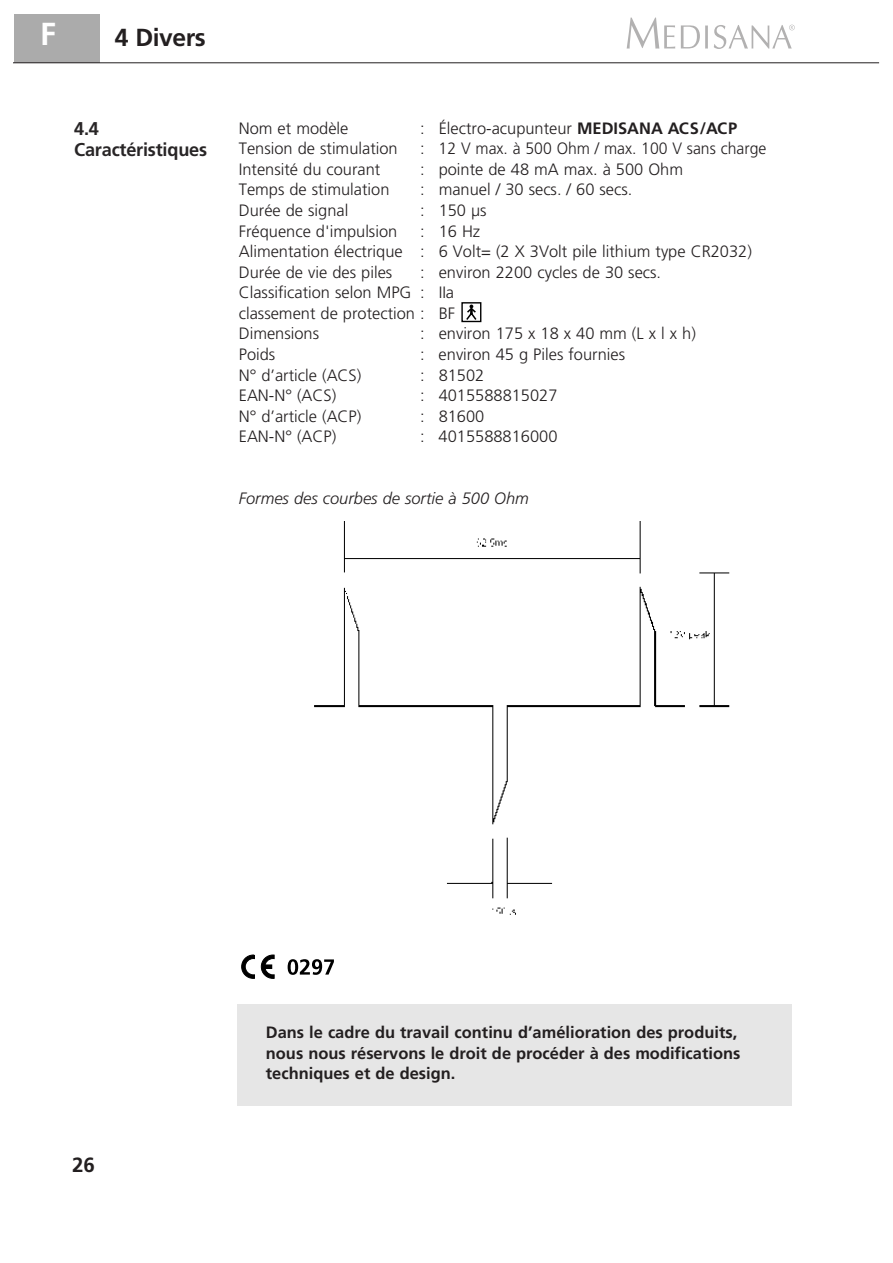
<style>
.page{position:relative;width:893px;height:1263px;background:#fff}
.page>*{position:absolute;margin:0;border:0;box-sizing:border-box;transform-origin:0 0}
.t1{font:700 31.8px "Frutiger";color:#fff}
.t2{font:700 24.6px "Frutiger";letter-spacing:-.015em;color:#231f20}
.t3{font:700 20.55px "Frutiger";color:#231f20}
.t4{font:700 18.45px/20.5px "Frutiger";letter-spacing:-.01em;color:#282526}
.t5{font:300 16.5px/20.5px "Frutiger";color:#231f20}
.t6{font:700 16.5px/20.5px "Frutiger";color:#231f20}
.t7{font:italic 300 16.5px "Frutiger";color:#231f20}
.s1{font-weight:700}
</style>
<div class="page">
<svg style="left:627px;top:18px;width:48px;height:31px"></svg>
<svg style="left:681px;top:25px;width:27px;height:24px"></svg>
<svg style="left:714px;top:25px;width:81px;height:24px"></svg>
<div style="left:14px;top:14px;width:86px;height:49px;background:#ababab"></div>
<hr style="left:14px;top:62px;width:865px;height:1px;background:#231f20">
<div style="left:237px;top:1004px;width:555px;height:102px;background:#e6e6e6"></div>
<svg style="left:261px;top:954px;width:14px;height:25px"></svg>
<svg style="left:241px;top:954px;width:14px;height:25px"></svg>
<svg style="left:288px;top:959px;width:46px;height:16px"></svg>
<div style="left:461px;top:302px;width:20px;height:20px;border:1px solid #000"></div>
<svg style="left:465px;top:305px;width:13px;height:17px"></svg>
<img style="left:314px;top:521px;width:416px;height:394px">
<p class="t1" style="left:40px;top:15px;width:17px">F</p>
<p class="t2" style="left:115px;top:23px;width:92px">4 Divers</p>
<p class="t4" style="left:74px;top:119px;width:134px">4.4<br>Caractéristiques</p>
<p class="t5" style="left:239px;top:118px;width:111px">Nom et modèle</p>
<p class="t5" style="left:420px;top:118px;width:318px">: Électro-acupunteur <span class="s1">MEDISANA ACS/ACP</span></p>
<p class="t5" style="left:239px;top:138px;width:160px">Tension de stimulation</p>
<p class="t5" style="left:420px;top:138px;width:348px">: 12 V max. à 500 Ohm / max. 100 V sans charge</p>
<p class="t5" style="left:239px;top:159px;width:143px">Intensité du courant</p>
<p class="t5" style="left:420px;top:159px;width:264px">: pointe de 48 mA max. à 500 Ohm</p>
<p class="t5" style="left:239px;top:179px;width:152px">Temps de stimulation</p>
<p class="t5" style="left:420px;top:179px;width:214px">: manuel / 30 secs. / 60 secs.</p>
<p class="t5" style="left:239px;top:200px;width:111px">Durée de signal</p>
<p class="t5" style="left:420px;top:200px;width:68px">: 150 µs</p>
<p class="t5" style="left:239px;top:221px;width:160px">Fréquence d'impulsion</p>
<p class="t5" style="left:239px;top:221px;width:515px;text-indent:181px">: 16 Hz<br>Alimentation électrique : 6 Volt= (2 X 3Volt pile lithium type CR2032)<br>Durée de vie des piles</p>
<p class="t5" style="left:239px;top:262px;width:424px;text-indent:181px">: environ 2200 cycles de 30 secs.<br>Classification selon MPG : IIa<br>classement de protection : BF<br>Dimensions</p>
<p class="t5" style="left:420px;top:323px;width:277px">: environ 175 x 18 x 40 mm (L x l x h)</p>
<p class="t5" style="left:239px;top:344px;width:38px">Poids</p>
<p class="t5" style="left:420px;top:344px;width:206px">: environ 45 g Piles fournies</p>
<p class="t5" style="left:239px;top:364px;width:124px">N° d’article (ACS)</p>
<p class="t5" style="left:420px;top:364px;width:66px">: 81502</p>
<p class="t5" style="left:239px;top:385px;width:99px">EAN-N° (ACS)</p>
<p class="t5" style="left:420px;top:385px;width:139px">: 4015588815027</p>
<p class="t5" style="left:239px;top:406px;width:124px">N° d’article (ACP)</p>
<p class="t5" style="left:420px;top:406px;width:66px">: 81600</p>
<p class="t5" style="left:239px;top:426px;width:99px">EAN-N° (ACP)</p>
<p class="t5" style="left:420px;top:426px;width:139px">: 4015588816000</p>
<p class="t7" style="left:239px;top:489px;width:292px">Formes des courbes de sortie à 500 Ohm</p>
<p class="t3" style="left:72px;top:1153px;width:24px">26</p>
<p class="t6" style="left:266px;top:1022px;width:476px">Dans le cadre du travail continu d’amélioration des produits, nous nous réservons le droit de procéder à des modifications techniques et de design.</p>
</div>
